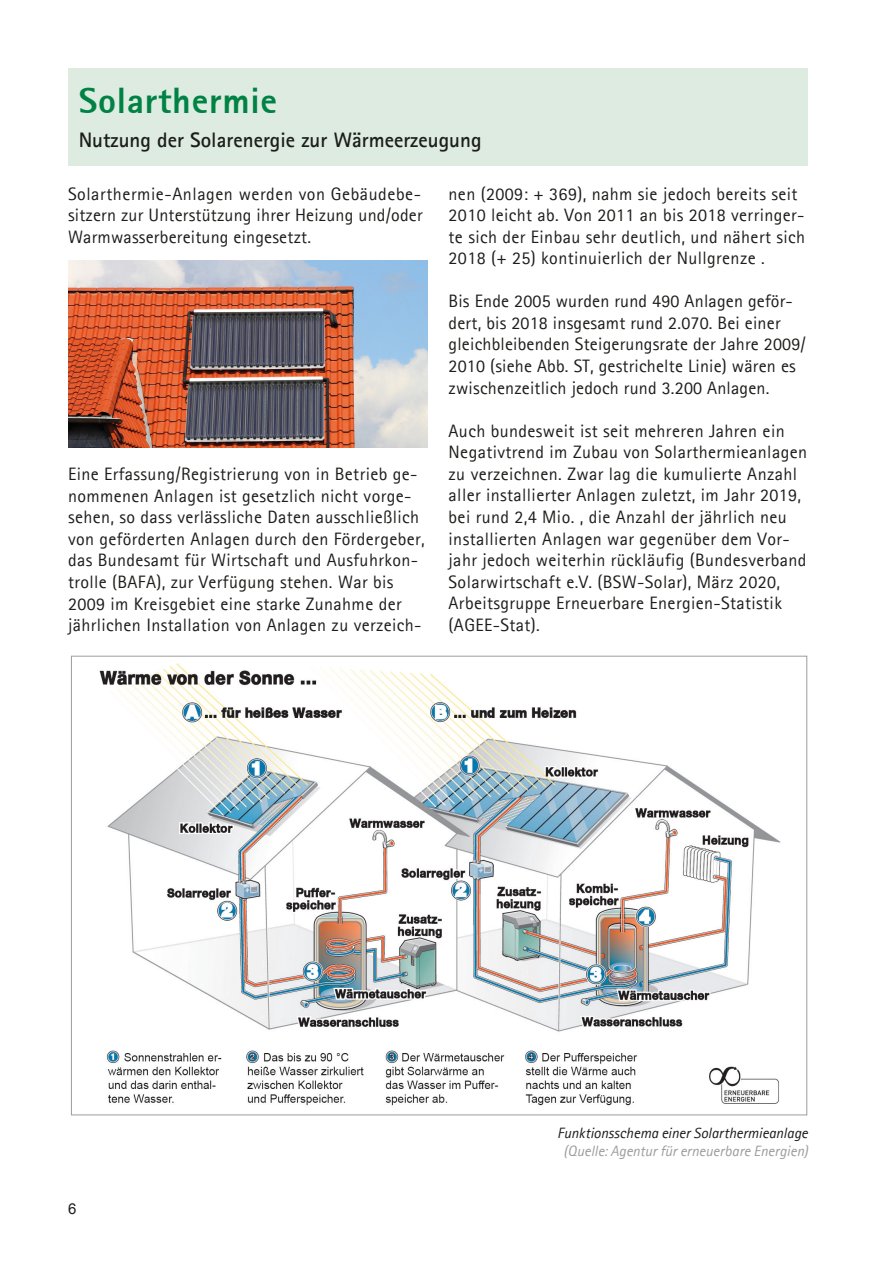
<style>
.page{position:relative;width:893px;height:1263px;background:#fff}
.page>*{position:absolute;margin:0;border:0;box-sizing:border-box;transform-origin:0 0}
.t1{font:800 36px "Agfa Rotis Sans Serif";letter-spacing:.02em;color:#008244}
.t2{font:700 21px "Agfa Rotis Sans Serif";color:#1d1d1b}
.t3{font:18px/21.6px "Agfa Rotis Sans Serif";letter-spacing:.02em;color:#1d1d1b}
.t4{font:italic 15px "Agfa Rotis Sans Serif";letter-spacing:-.005em;color:#1d1d1b}
.t5{font:italic 15px "Agfa Rotis Sans Serif";letter-spacing:-.005em;color:#9d9d9d}
.t6{font:15px "Arial";color:#1d1d1b}
</style>
<div class="page">
<div style="left:68px;top:68px;width:740px;height:98px;background:#ddebe1"></div>
<img style="left:99px;top:663px;width:682px;height:443px">
<img style="left:68px;top:260px;width:359px;height:188px">
<h1 class="t1" style="left:79px;top:78px;width:200px">Solarthermie</h1>
<p class="t2" style="left:79px;top:126px;width:404px">Nutzung der Solarenergie zur Wärmeerzeugung</p>
<p class="t3" style="left:68px;top:182px;width:356px;text-align:justify">Solarthermie-Anlagen werden von Gebäudebe&shy;sitzern zur Unterstützung ihrer Heizung und/oder Warmwasserbereitung eingesetzt.</p>
<p class="t3" style="left:449px;top:182px;width:358px">nen (2009: + 369), nahm sie jedoch bereits seit 2010 leicht ab. Von 2011 an bis 2018 verringer&shy;te sich der Einbau sehr deutlich, und nähert sich 2018 (+ 25) kontinuierlich der Nullgrenze .</p>
<p class="t3" style="left:449px;top:290px;width:359px">Bis Ende 2005 wurden rund 490 Anlagen geför&shy;dert, bis 2018 insgesamt rund 2.070. Bei einer gleichbleibenden Steigerungsrate der Jahre 2009/ 2010 (siehe Abb. ST, gestrichelte Linie) wären es zwischenzeitlich jedoch rund 3.200 Anlagen.</p>
<p class="t3" style="left:449px;top:419px;width:360px">Auch bundesweit ist seit mehreren Jahren ein Negativtrend im Zubau von Solarthermieanlagen zu verzeichnen. Zwar lag die kumulierte Anzahl aller installierter Anlagen zuletzt, im Jahr 2019, bei rund 2,4 Mio. , die Anzahl der jährlich neu installierten Anlagen war gegenüber dem Vor&shy;jahr jedoch weiterhin rückläufig (Bundesverband Solarwirtschaft e.V. (BSW-Solar), März 2020, Arbeitsgruppe Erneuerbare Energien-Statistik (AGEE-Stat).</p>
<p class="t3" style="left:68px;top:463px;width:358px">Eine Erfassung/Registrierung von in Betrieb ge&shy;nommenen Anlagen ist gesetzlich nicht vorge&shy;sehen, so dass verlässliche Daten ausschließlich von geförderten Anlagen durch den Fördergeber, das Bundesamt für Wirtschaft und Ausfuhrkon&shy;trolle (BAFA), zur Verfügung stehen. War bis 2009 im Kreisgebiet eine starke Zunahme der jährlichen Installation von Anlagen zu verzeich-</p>
<p class="t6" style="left:68px;top:1199px;width:10px">6</p>
<p class="t4" style="left:557px;top:1124px;width:252px">Funktionsschema einer Solarthermieanlage</p>
<p class="t5" style="left:563px;top:1142px;width:246px">(Quelle: Agentur für erneuerbare Energien)</p>
</div>
